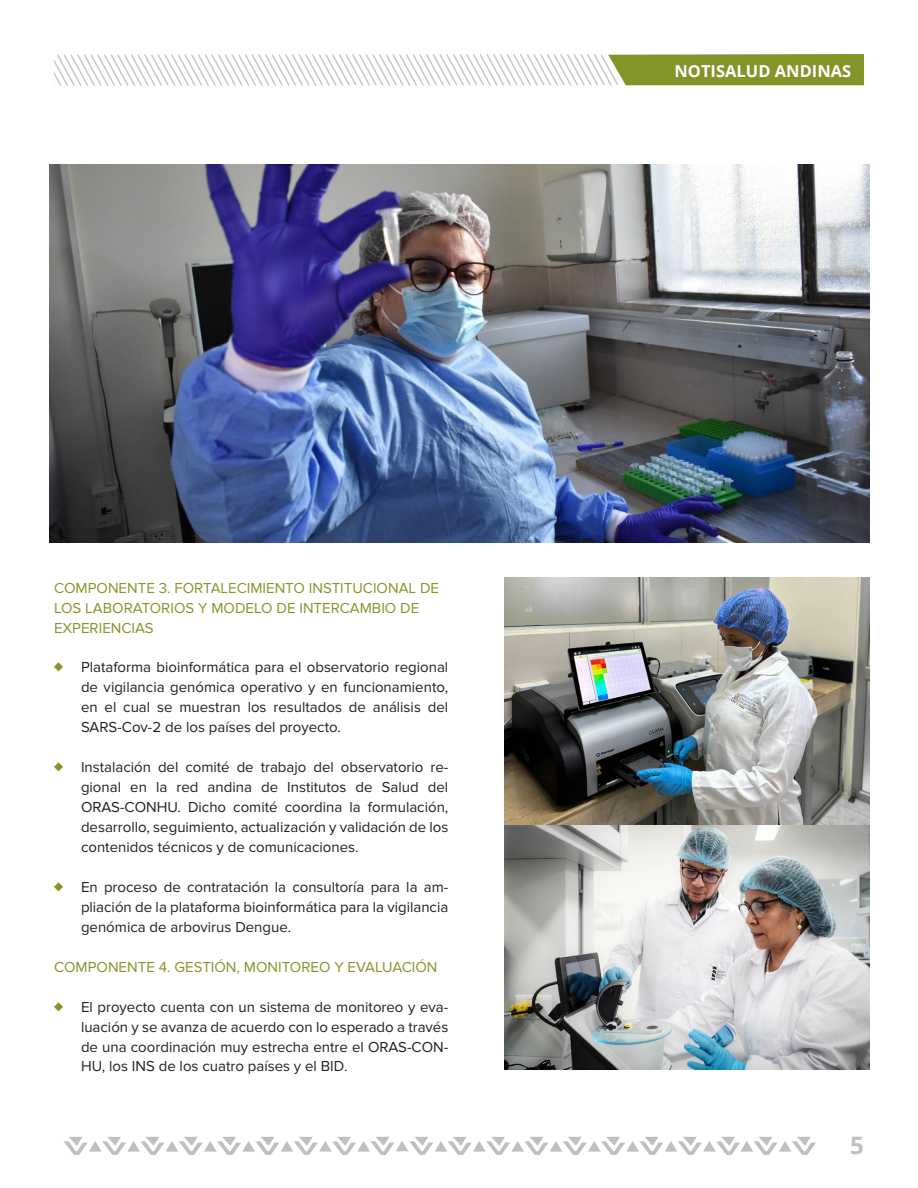
<style>
.page{position:relative;width:918px;height:1188px;background:#fff}
.page>*{position:absolute;margin:0;border:0;box-sizing:border-box;transform-origin:0 0}
.t1{font:700 24px "Open Sans";color:#bfbfbf}
.t2{font:700 16.5px "Open Sans";color:#fff}
.t3{font:15px/20px "Proxima Nova";color:#231f20;text-align:justify}
.Textos{font:15px/20px "Proxima Nova";color:#859429}
.s1{font-weight:700;font-size:18px;color:#859429}
</style>
<div class="page">
<svg style="left:64px;top:1137px;width:752px;height:18px"></svg>
<svg style="left:54px;top:54px;width:810px;height:32px"></svg>
<img style="left:50px;top:164px;width:819px;height:378px">
<img style="left:504px;top:577px;width:365px;height:248px">
<img style="left:504px;top:825px;width:365px;height:245px">
<p class="Textos" style="left:54px;top:578px;width:387px">COMPONENTE 3. FORTALECIMIENTO INSTITUCIONAL DE<br>LOS LABORATORIOS Y MODELO DE INTERCAMBIO DE<br>EXPERIENCIAS</p>
<p class="t3" style="left:81px;top:658px;width:369px;text-indent:-27px"><span class="s1">♦</span> Plataforma bioinformática para el observatorio regional de vigilancia genómica operativo y en funcionamiento, en el cual se muestran los resultados de análisis del SARS-Cov-2 de los países del proyecto.</p>
<p class="t3" style="left:81px;top:757px;width:369px;text-indent:-27px"><span class="s1">♦</span> Instalación del comité de trabajo del observatorio re&shy;gional en la red andina de Institutos de Salud del ORAS-CONHU. Dicho comité coordina la formulación, desarrollo, seguimiento, actualización y validación de los contenidos técnicos y de comunicaciones.</p>
<p class="t3" style="left:81px;top:877px;width:369px;text-indent:-27px"><span class="s1">♦</span> En proceso de contratación la consultoría para la am&shy;pliación de la plataforma bioinformática para la vigilancia genómica de arbovirus Dengue.</p>
<p class="Textos" style="left:54px;top:957px;width:385px">COMPONENTE 4. GESTIÓN, MONITOREO Y EVALUACIÓN</p>
<p class="t3" style="left:81px;top:997px;width:369px;text-indent:-27px"><span class="s1">♦</span> El proyecto cuenta con un sistema de monitoreo y eva&shy;luación y se avanza de acuerdo con lo esperado a través de una coordinación muy estrecha entre el ORAS-CON-HU, los INS de los cuatro países y el BID.</p>
<p class="t2" style="left:675px;top:59px;width:178px">NOTISALUD ANDINAS</p>
<p class="t1" style="left:850px;top:1129px;width:15px">5</p>
</div>
